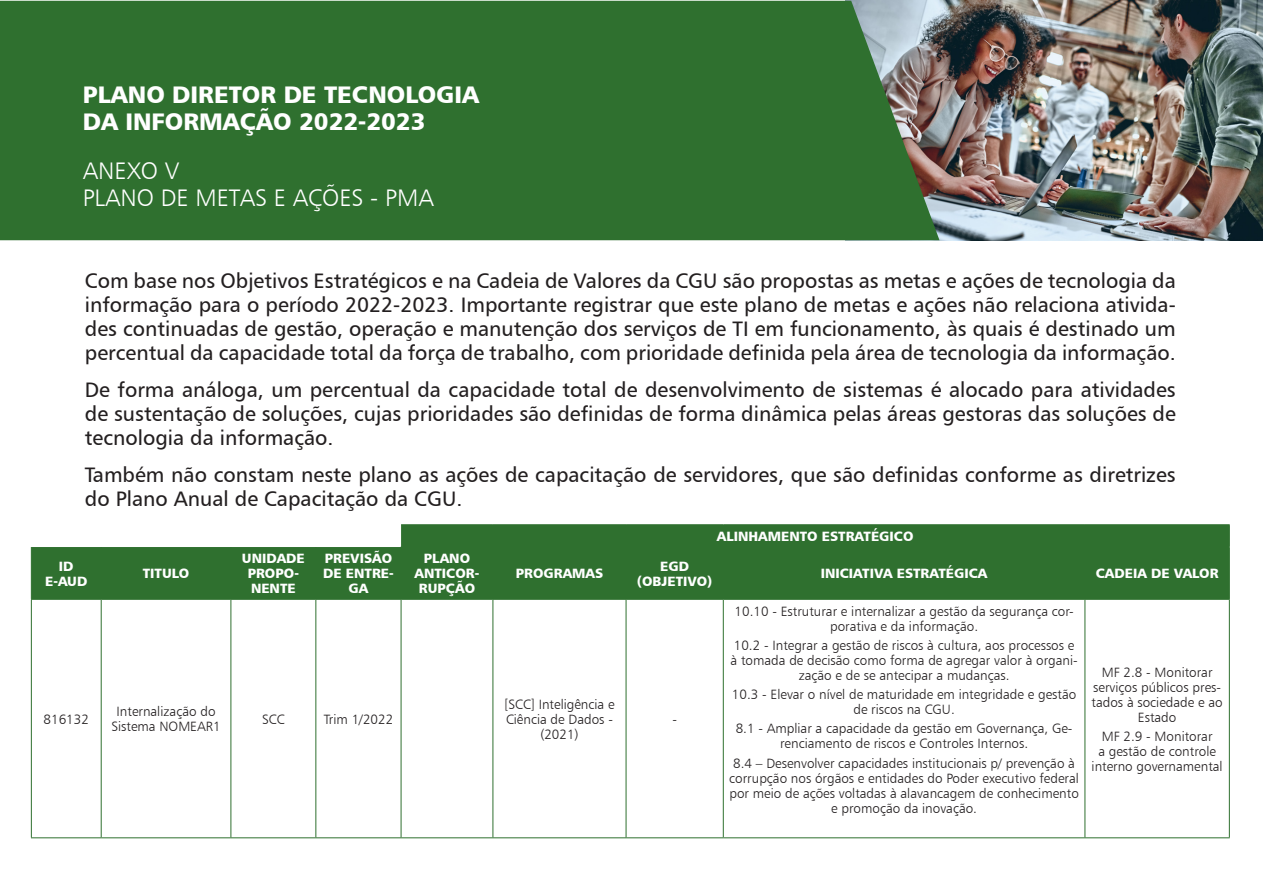
<style>
.page{position:relative;width:1263px;height:893px;background:#fff}
.page>*{position:absolute;margin:0;border:0;box-sizing:border-box;transform-origin:0 0}
.t1{font:24px "Humanist 777 BT Black B";color:#fff}
.t2{font:24px "Humanist 777 BT Light B";color:#fff}
.TEXTO_CORRENTE{font:21px/24px "Humanist 777 BT Roman B";color:#231f20;text-align:justify}
.TABELA_CORPO{font:13.5px/15px "Humanist 777 BT Light B";color:#231f20;text-align:center}
.TABELA_CABEÇALHO{font:13.5px/15px "Humanist 777 BT Black B";color:#fff;text-align:center}
</style>
<div class="page">
<img style="left:846px;top:0;width:417px;height:240px">
<div style="left:0;top:1px;width:939px;height:239px;background:#2f702f"></div>
<svg style="left:32px;top:525px;width:1197px;height:74px;background:#427d42"></svg>
<hr style="left:401px;top:524px;width:92px;height:1px;background:#2f702f">
<hr style="left:493px;top:524px;width:133px;height:1px;background:#2f702f">
<hr style="left:626px;top:524px;width:97px;height:1px;background:#2f702f">
<hr style="left:723px;top:524px;width:362px;height:1px;background:#2f702f">
<hr style="left:1085px;top:524px;width:145px;height:1px;background:#2f702f">
<svg style="left:1229px;top:525px;width:1px;height:22px"></svg>
<hr style="left:31px;top:547px;width:1px;height:52px;background:#2f702f">
<hr style="left:101px;top:547px;width:1px;height:52px;background:#2f702f">
<hr style="left:231px;top:547px;width:1px;height:52px;background:#2f702f">
<hr style="left:315px;top:547px;width:1px;height:52px;background:#2f702f">
<hr style="left:401px;top:547px;width:92px;height:1px;background:#2f702f">
<hr style="left:401px;top:547px;width:1px;height:52px;background:#2f702f">
<hr style="left:493px;top:547px;width:133px;height:1px;background:#2f702f">
<hr style="left:492px;top:547px;width:1px;height:52px;background:#2f702f">
<hr style="left:626px;top:547px;width:97px;height:1px;background:#2f702f">
<hr style="left:626px;top:547px;width:1px;height:52px;background:#2f702f">
<hr style="left:723px;top:547px;width:362px;height:1px;background:#2f702f">
<hr style="left:723px;top:547px;width:1px;height:52px;background:#2f702f">
<hr style="left:1085px;top:547px;width:145px;height:1px;background:#2f702f">
<hr style="left:1084px;top:547px;width:1px;height:52px;background:#2f702f">
<hr style="left:1229px;top:547px;width:1px;height:52px;background:#2f702f">
<hr style="left:31px;top:599px;width:70px;height:1px;background:#2f702f">
<hr style="left:31px;top:600px;width:1px;height:237px;background:#2f702f">
<hr style="left:101px;top:599px;width:130px;height:1px;background:#2f702f">
<hr style="left:101px;top:600px;width:1px;height:237px;background:#2f702f">
<hr style="left:231px;top:599px;width:85px;height:1px;background:#2f702f">
<hr style="left:231px;top:600px;width:1px;height:237px;background:#2f702f">
<hr style="left:316px;top:599px;width:85px;height:1px;background:#2f702f">
<hr style="left:315px;top:600px;width:1px;height:237px;background:#2f702f">
<hr style="left:401px;top:599px;width:92px;height:1px;background:#2f702f">
<hr style="left:401px;top:600px;width:1px;height:237px;background:#2f702f">
<hr style="left:493px;top:599px;width:133px;height:1px;background:#2f702f">
<hr style="left:492px;top:600px;width:1px;height:237px;background:#2f702f">
<hr style="left:626px;top:599px;width:97px;height:1px;background:#2f702f">
<hr style="left:626px;top:600px;width:1px;height:237px;background:#2f702f">
<hr style="left:723px;top:599px;width:362px;height:1px;background:#2f702f">
<hr style="left:723px;top:600px;width:1px;height:237px;background:#2f702f">
<hr style="left:1085px;top:599px;width:145px;height:1px;background:#2f702f">
<hr style="left:1084px;top:600px;width:1px;height:237px;background:#2f702f">
<hr style="left:1229px;top:600px;width:1px;height:237px;background:#2f702f">
<hr style="left:31px;top:837px;width:70px;height:1px;background:#2f702f">
<hr style="left:101px;top:837px;width:130px;height:1px;background:#2f702f">
<hr style="left:231px;top:837px;width:85px;height:1px;background:#2f702f">
<hr style="left:316px;top:837px;width:85px;height:1px;background:#2f702f">
<hr style="left:401px;top:837px;width:92px;height:1px;background:#2f702f">
<hr style="left:493px;top:837px;width:133px;height:1px;background:#2f702f">
<hr style="left:626px;top:837px;width:97px;height:1px;background:#2f702f">
<hr style="left:723px;top:837px;width:362px;height:1px;background:#2f702f">
<hr style="left:1085px;top:837px;width:145px;height:1px;background:#2f702f">
<p class="t1" style="left:83px;top:79px;width:398px">PLANO DIRETOR DE TECNOLOGIA</p>
<p class="t1" style="left:83px;top:106px;width:344px">DA INFORMAÇÃO 2022-2023</p>
<p class="t2" style="left:83px;top:155px;width:98px">ANEXO V</p>
<p class="t2" style="left:83px;top:182px;width:352px">PLANO DE METAS E AÇÕES - PMA</p>
<p class="TEXTO_CORRENTE" style="left:85px;top:268px;width:1092px">Com base nos Objetivos Estratégicos e na Cadeia de Valores da CGU são propostas as metas e ações de tecnologia da informação para o período 2022-2023. Importante registrar que este plano de metas e ações não relaciona ativida&shy;des continuadas de gestão, operação e manutenção dos serviços de TI em funcionamento, às quais é destinado um percentual da capacidade total da força de trabalho, com prioridade definida pela área de tecnologia da informação.</p>
<p class="TEXTO_CORRENTE" style="left:85px;top:377px;width:1092px">De forma análoga, um percentual da capacidade total de desenvolvimento de sistemas é alocado para atividades de sustentação de soluções, cujas prioridades são definidas de forma dinâmica pelas áreas gestoras das soluções de tecnologia da informação.</p>
<p class="TEXTO_CORRENTE" style="left:85px;top:462px;width:1092px">Também não constam neste plano as ações de capacitação de servidores, que são definidas conforme as diretrizes do Plano Anual de Capacitação da CGU.</p>
<p class="TABELA_CABEÇALHO" style="left:717px;top:528px;width:198px">ALINHAMENTO ESTRATÉGICO</p>
<p class="TABELA_CABEÇALHO" style="left:45px;top:558px;width:44px">ID<br>E-AUD</p>
<p class="TABELA_CABEÇALHO" style="left:143px;top:566px;width:48px">TITULO</p>
<p class="TABELA_CABEÇALHO" style="left:242px;top:551px;width:64px">UNIDADE<br>PROPO-<br>NENTE</p>
<p class="TABELA_CABEÇALHO" style="left:323px;top:551px;width:72px">PREVISÃO<br>DE ENTRE-<br>GA</p>
<p class="TABELA_CABEÇALHO" style="left:415px;top:551px;width:66px">PLANO<br>ANTICOR-<br>RUPÇÃO</p>
<p class="TABELA_CABEÇALHO" style="left:660px;top:558px;width:30px">EGD</p>
<p class="TABELA_CABEÇALHO" style="left:637px;top:573px;width:77px">(OBJETIVO)</p>
<p class="TABELA_CABEÇALHO" style="left:821px;top:566px;width:168px">INICIATIVA ESTRATÉGICA</p>
<p class="TABELA_CABEÇALHO" style="left:1096px;top:566px;width:124px">CADEIA DE VALOR</p>
<p class="TABELA_CABEÇALHO" style="left:516px;top:566px;width:89px">PROGRAMAS</p>
<p class="TABELA_CORPO" style="left:44px;top:711px;width:47px">816132</p>
<p class="TABELA_CORPO" style="left:111px;top:704px;width:111px">Internalização do<br>Sistema NOMEAR1</p>
<p class="TABELA_CORPO" style="left:262px;top:711px;width:24px">SCC</p>
<p class="TABELA_CORPO" style="left:324px;top:711px;width:71px">Trim 1/2022</p>
<p class="TABELA_CORPO" style="left:504px;top:696px;width:112px">[SCC] Inteligência e<br>Ciência de Dados - (2021)</p>
<p class="TABELA_CORPO" style="left:672px;top:711px;width:6px">-</p>
<p class="TABELA_CORPO" style="left:734px;top:603px;width:341px">10.10 - Estruturar e internalizar a gestão da segurança cor&shy;porativa e da informação.</p>
<p class="TABELA_CORPO" style="left:730px;top:637px;width:349px">10.2 - Integrar a gestão de riscos à cultura, aos processos e à tomada de decisão como forma de agregar valor à organi&shy;zação e de se antecipar a mudanças.</p>
<p class="TABELA_CORPO" style="left:732px;top:687px;width:346px">10.3 - Elevar o nível de maturidade em integridade e gestão de riscos na CGU.</p>
<p class="TABELA_CORPO" style="left:736px;top:721px;width:338px">8.1 - Ampliar a capacidade da gestão em Governança, Ge&shy;renciamento de riscos e Controles Internos.</p>
<p class="TABELA_CORPO" style="left:729px;top:755px;width:351px">8.4 – Desenvolver capacidades institucionais p/ prevenção à corrupção nos órgãos e entidades do Poder executivo federal por meio de ações voltadas à alavancagem de conhecimento e promoção da inovação.</p>
<p class="TABELA_CORPO" style="left:1091px;top:664px;width:133px">MF 2.8 - Monitorar serviços públicos pres&shy;tados à sociedade e ao<br>Estado</p>
<p class="TABELA_CORPO" style="left:1091px;top:728px;width:133px">MF 2.9 - Monitorar<br>a gestão de controle interno governamental</p>
</div>
